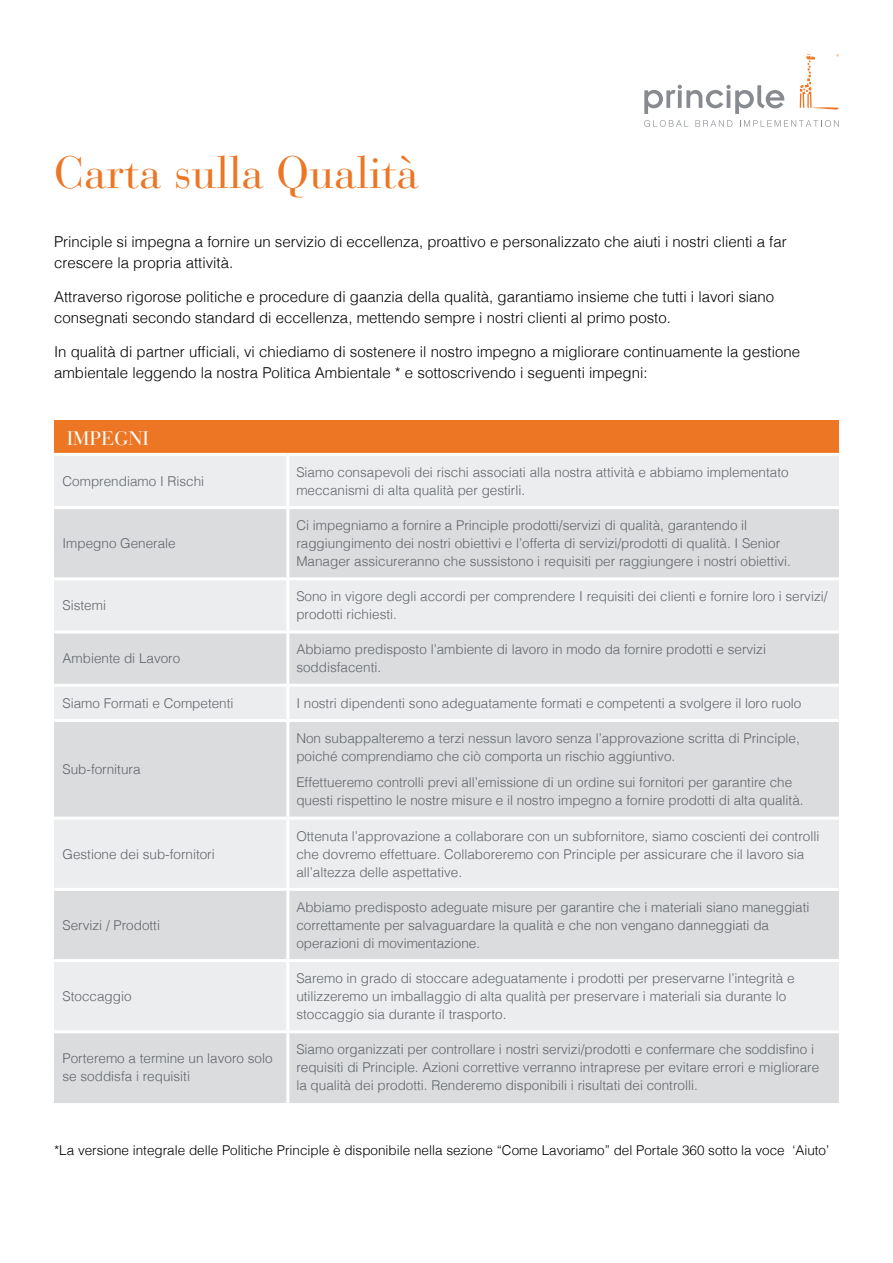
<style>
.page{position:relative;width:893px;height:1263px;background:#fff}
.page>*{position:absolute;margin:0;border:0;box-sizing:border-box;transform-origin:0 0}
.t1{font:45px "Bauer Bodoni Std";color:#ec7624}
.t2{font:19.5px "Bauer Bodoni Std";color:#fff}
.t3{font:300 15px/21px "Helvetica";color:#000}
.t4{font:300 13.5px/18px "Helvetica";color:#61646a}
.t5{font:300 13.5px "Helvetica";color:#000}
</style>
<div class="page">
<svg style="left:644px;top:85px;width:140px;height:29px"></svg>
<svg style="left:800px;top:54px;width:39px;height:56px"></svg>
<svg style="left:644px;top:120px;width:44px;height:7px"></svg>
<svg style="left:695px;top:120px;width:37px;height:7px"></svg>
<svg style="left:740px;top:120px;width:99px;height:7px"></svg>
<div style="left:54px;top:420px;width:785px;height:34px;background:#ec7624"></div>
<div style="left:54px;top:456px;width:785px;height:50px;background:#ebedee"></div>
<svg style="left:54px;top:509px;width:785px;height:594px;background:#e0e2e3"></svg>
<hr style="left:54px;top:453px;width:234px;height:3px;background:#fff">
<hr style="left:288px;top:453px;width:551px;height:3px;background:#fff">
<hr style="left:286px;top:456px;width:3px;height:50px;background:#fff">
<hr style="left:286px;top:509px;width:3px;height:68px;background:#fff">
<hr style="left:54px;top:577px;width:234px;height:3px;background:#fff">
<hr style="left:288px;top:577px;width:551px;height:3px;background:#fff">
<hr style="left:286px;top:580px;width:3px;height:50px;background:#fff">
<hr style="left:54px;top:630px;width:234px;height:3px;background:#fff">
<hr style="left:288px;top:630px;width:551px;height:3px;background:#fff">
<hr style="left:286px;top:633px;width:3px;height:51px;background:#fff">
<hr style="left:54px;top:684px;width:234px;height:3px;background:#fff">
<hr style="left:288px;top:684px;width:551px;height:3px;background:#fff">
<hr style="left:286px;top:687px;width:3px;height:32px;background:#fff">
<hr style="left:54px;top:719px;width:234px;height:3px;background:#fff">
<hr style="left:288px;top:719px;width:551px;height:3px;background:#fff">
<hr style="left:286px;top:722px;width:3px;height:95px;background:#fff">
<hr style="left:54px;top:817px;width:234px;height:3px;background:#fff">
<hr style="left:288px;top:817px;width:551px;height:3px;background:#fff">
<hr style="left:286px;top:820px;width:3px;height:68px;background:#fff">
<hr style="left:54px;top:888px;width:234px;height:3px;background:#fff">
<hr style="left:288px;top:888px;width:551px;height:3px;background:#fff">
<hr style="left:286px;top:891px;width:3px;height:68px;background:#fff">
<hr style="left:54px;top:959px;width:234px;height:3px;background:#fff">
<hr style="left:288px;top:959px;width:551px;height:3px;background:#fff">
<hr style="left:286px;top:962px;width:3px;height:68px;background:#fff">
<hr style="left:54px;top:1030px;width:234px;height:3px;background:#fff">
<hr style="left:288px;top:1030px;width:551px;height:3px;background:#fff">
<hr style="left:286px;top:1033px;width:3px;height:70px;background:#fff">
<h1 class="t1" style="left:54px;top:146px;width:367px">Carta sulla Qualità</h1>
<p class="t3" style="left:54px;top:230px;width:734px">Principle si impegna a fornire un servizio di eccellenza, proattivo e personalizzato che aiuti i nostri clienti a far crescere la propria attività.</p>
<p class="t3" style="left:54px;top:285px;width:722px">Attraverso rigorose politiche e procedure di gaanzia della qualità, garantiamo insieme che tutti i lavori siano consegnati secondo standard di eccellenza, mettendo sempre i nostri clienti al primo posto.</p>
<p class="t3" style="left:54px;top:340px;width:748px">In qualità di partner ufficiali, vi chiediamo di sostenere il nostro impegno a migliorare continuamente la gestione ambientale leggendo la nostra Politica Ambientale * e sottoscrivendo i seguenti impegni:</p>
<h2 class="t2" style="left:67px;top:426px;width:84px">IMPEGNI</h2>
<p class="t4" style="left:63px;top:471px;width:143px">Comprendiamo I Rischi</p>
<p class="t4" style="left:296px;top:462px;width:494px">Siamo consapevoli dei rischi associati alla nostra attività e abbiamo implementato meccanismi di alta qualità per gestirli.</p>
<p class="t4" style="left:63px;top:533px;width:115px">Impegno Generale</p>
<p class="t4" style="left:296px;top:515px;width:496px">Ci impegniamo a fornire a Principle prodotti/servizi di qualità, garantendo il raggiungimento dei nostri obiettivi e l’offerta di servizi/prodotti di qualità. I Senior<br>Manager assicureranno che sussistono i requisiti per raggiungere i nostri obiettivi.</p>
<p class="t4" style="left:63px;top:595px;width:45px">Sistemi</p>
<p class="t4" style="left:296px;top:586px;width:533px">Sono in vigore degli accordi per comprendere I requisiti dei clienti e fornire loro i servizi/ prodotti richiesti.</p>
<p class="t4" style="left:63px;top:649px;width:119px">Ambiente di Lavoro</p>
<p class="t4" style="left:296px;top:640px;width:471px">Abbiamo predisposto l’ambiente di lavoro in modo da fornire prodotti e servizi soddisfacenti.</p>
<p class="t4" style="left:63px;top:693px;width:173px">Siamo Formati e Competenti</p>
<p class="t4" style="left:296px;top:693px;width:506px">I nostri dipendenti sono adeguatamente formati e competenti a svolgere il loro ruolo</p>
<p class="t4" style="left:63px;top:759px;width:80px">Sub-fornitura</p>
<p class="t4" style="left:63px;top:844px;width:154px">Gestione dei sub-fornitori</p>
<p class="t4" style="left:63px;top:915px;width:99px">Servizi / Prodotti</p>
<p class="t4" style="left:63px;top:986px;width:71px">Stoccaggio</p>
<p class="t4" style="left:296px;top:728px;width:505px">Non subappalteremo a terzi nessun lavoro senza l’approvazione scritta di Principle, poiché comprendiamo che ciò comporta un rischio aggiuntivo.</p>
<p class="t4" style="left:296px;top:773px;width:509px">Effettueremo controlli previ all’emissione di un ordine sui fornitori per garantire che questi rispettino le nostre misure e il nostro impegno a fornire prodotti di alta qualità.</p>
<p class="t4" style="left:296px;top:826px;width:524px">Ottenuta l’approvazione a collaborare con un subfornitore, siamo coscienti dei controlli che dovremo effettuare. Collaboreremo con Principle per assicurare che il lavoro sia all’altezza delle aspettative.</p>
<p class="t4" style="left:296px;top:897px;width:515px">Abbiamo predisposto adeguate misure per garantire che i materiali siano maneggiati correttamente per salvaguardare la qualità e che non vengano danneggiati da operazioni di movimentazione.</p>
<p class="t4" style="left:296px;top:968px;width:500px">Saremo in grado di stoccare adeguatamente i prodotti per preservarne l’integrità e utilizzeremo un imballaggio di alta qualità per preservare i materiali sia durante lo stoccaggio sia durante il trasporto.</p>
<p class="t4" style="left:63px;top:1048px;width:212px">Porteremo a termine un lavoro solo se soddisfa i requisiti</p>
<p class="t4" style="left:296px;top:1039px;width:524px">Siamo organizzati per controllare i nostri servizi/prodotti e confermare che soddisfino i requisiti di Principle. Azioni correttive verranno intraprese per evitare errori e migliorare la qualità dei prodotti. Renderemo disponibili i risultati dei controlli.</p>
<p class="t5" style="left:54px;top:1139px;width:777px">*La versione integrale delle Politiche Principle è disponibile nella sezione “Come Lavoriamo” del Portale 360 sotto la voce ‘Aiuto’</p>
</div>
